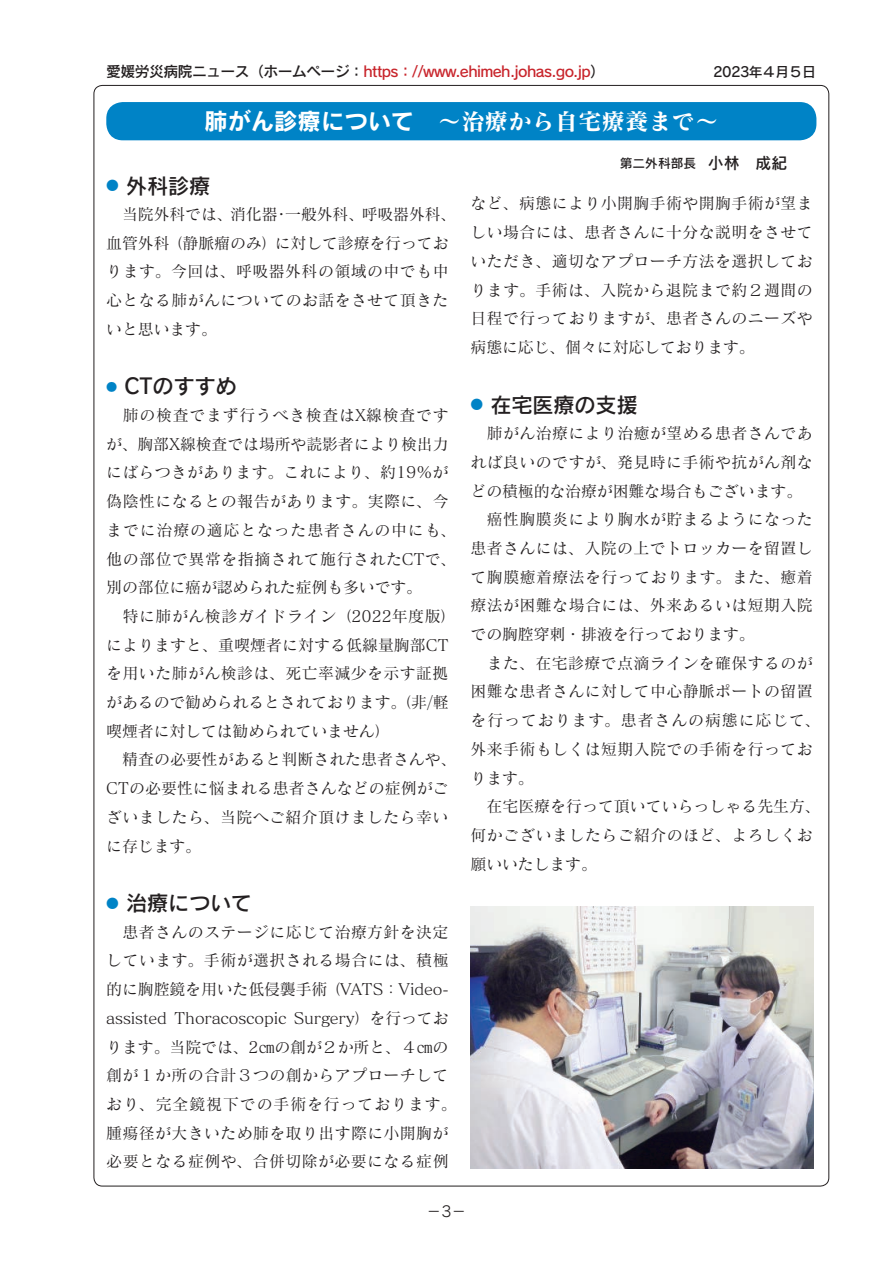
<style>
.page{position:relative;width:893px;height:1263px;background:#fff}
.page>*{position:absolute;margin:0;border:0;box-sizing:border-box;transform-origin:0 0}
.t1{font:23.4px "Matisse Pro B";color:#fff}
.t2{font:21.3px "Rodin Pro DB";letter-spacing:-.01em;color:#231f20}
.t3{font:15.9px/28.7px "Matisse Pro M";letter-spacing:.025em;color:#231f20}
.t4{font:15.9px/28.7px "Matisse Pro M";letter-spacing:.005em;color:#231f20}
.t5{font:14.85px "Rodin Pro DB";letter-spacing:-.04em;color:#c8242b}
.t6{font:14.85px "Rodin Pro M";color:#231f20}
.t7{font:13.8px "Rodin Pro DB";letter-spacing:-.04em;color:#231f20}
.t8{font:12.75px "Rodin Pro DB";color:#231f20}
.s1{color:#231f20}
.s2{font-family:"Rodin Pro B"}
.s3{font-size:15.9px}
</style>
<div class="page">
<div style="left:106px;top:102px;width:710px;height:38px;background:#0083c6;border-radius:16px"></div>
<img style="left:471px;top:906px;width:343px;height:262px">
<p class="t5" style="left:106px;top:61px;width:500px"><span class="s1">愛媛労災病院ニュース（ホームページ：</span>https：//www.ehimeh.johas.go.jp<span class="s1">）</span></p>
<p class="t7" style="left:713px;top:63px;width:104px">2023年４月５日</p>
<h1 class="t1" style="left:204px;top:106px;width:516px"><span class="s2">肺がん診療について　</span>～治療から自宅療養まで～</h1>
<h2 class="t2" style="left:106px;top:171px;width:106px"><sup>●</sup> 外科診療</h2>
<p class="t4" style="left:106px;top:199px;width:352px">　当院外科では、消化器・一般外科、呼吸器外科、血管外科（静脈瘤のみ）に対して診療を行っております。今回は、呼吸器外科の領域の中でも中心となる肺がんについてのお話をさせて頂きたいと思います。</p>
<h2 class="t2" style="left:106px;top:372px;width:132px"><sup>●</sup> CTのすすめ</h2>
<p class="t4" style="left:106px;top:400px;width:352px">　肺の検査でまず行うべき検査はX線検査ですが、胸部X線検査では場所や読影者により検出力にばらつきがあります。これにより、約19％が偽陰性になるとの報告があります。実際に、今までに治療の適応となった患者さんの中にも、他の部位で異常を指摘されて施行されたCTで、別の部位に癌が認められた症例も多いです。<br>　特に肺がん検診ガイドライン（2022年度版）によりますと、重喫煙者に対する低線量胸部CTを用いた肺がん検診は、死亡率減少を示す証拠があるので勧められるとされております。（非/軽喫煙者に対しては勧められていません）<br>　精査の必要性があると判断された患者さんや、<br>CTの必要性に悩まれる患者さんなどの症例がございましたら、当院へご紹介頂けましたら幸いに存じます。</p>
<h2 class="t2" style="left:106px;top:889px;width:148px"><sup>●</sup> 治療について</h2>
<p class="t3" style="left:106px;top:917px;width:352px">　患者さんのステージに応じて治療方針を決定しています。手術が選択される場合には、積極的に胸腔鏡を用いた低侵襲手術（VATS：Video&shy;assisted Thoracoscopic Surgery）を行っております。当院では、2㎝の創が２か所と、４㎝の創が１か所の合計３つの創からアプローチしており、完全鏡視下での手術を行っております。腫瘍径が大きいため肺を取り出す際に小開胸が必要となる症例や、合併切除が必要になる症例</p>
<p class="t8" style="left:620px;top:155px;width:169px">第二外科部長 <span class="s3">小林　成紀</span></p>
<p class="t3" style="left:471px;top:189px;width:344px;text-align:justify">など、病態により小開胸手術や開胸手術が望ましい場合には、患者さんに十分な説明をさせていただき、適切なアプローチ方法を選択しております。手術は、入院から退院まで約２週間の日程で行っておりますが、患者さんのニーズや病態に応じ、個々に対応しております。</p>
<h2 class="t2" style="left:471px;top:390px;width:169px"><sup>●</sup> 在宅医療の支援</h2>
<p class="t3" style="left:471px;top:418px;width:352px">　肺がん治療により治癒が望める患者さんであれば良いのですが、発見時に手術や抗がん剤などの積極的な治療が困難な場合もございます。　癌性胸膜炎により胸水が貯まるようになった患者さんには、入院の上でトロッカーを留置して胸膜癒着療法を行っております。また、癒着療法が困難な場合には、外来あるいは短期入院での胸腔穿刺・排液を行っております。<br>　また、在宅診療で点滴ラインを確保するのが困難な患者さんに対して中心静脈ポートの留置を行っております。患者さんの病態に応じて、外来手術もしくは短期入院での手術を行っております。<br>　在宅医療を行って頂いていらっしゃる先生方、何かございましたらご紹介のほど、よろしくお願いいたします。</p>
<p class="t6" style="left:426px;top:1201px;width:42px">−3−</p>
</div>
